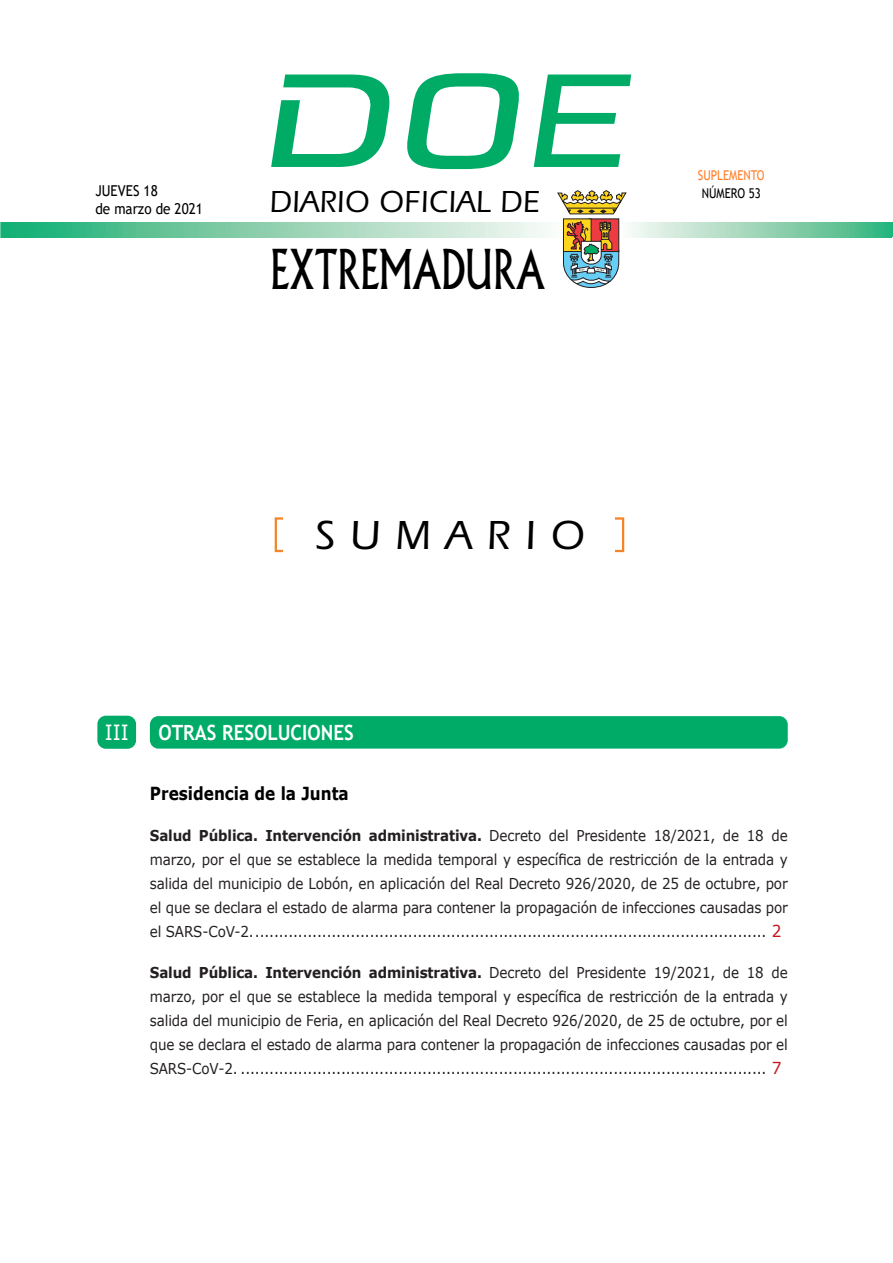
<style>
.page{position:relative;width:893px;height:1263px;background:#fff}
.page>*{position:absolute;margin:0;border:0;box-sizing:border-box;transform-origin:0 0}
.t1{font:53.7px "Albertus";color:#000;scale:.69 1}
.t2{font:500 42px "ITC Eras Std";letter-spacing:.36em;color:#000}
.t3{font:500 31.5px "ITC Eras Std";letter-spacing:.02em;color:#000;scale:.96 1}
.SUM_OTRAS_RESOLUCION{font:700 21px "Trebuchet MS";color:#fff;scale:.9 1}
.SUM_OTRAS_RESOLUCION-2{font:21px "Verdana";color:#fff;scale:.9 1}
.SUM_SUBSECCION{font:700 18px "Verdana";color:#000;scale:.85 1}
.CUERPO_DE_TEXTO{font:15px/24px "Verdana";letter-spacing:-.01em;color:#231f20;text-align:justify;scale:.9 1}
.t4{font:15px/18px "Trebuchet MS";color:#000;scale:.9 1}
.t5{font:13.5px "Trebuchet MS";color:#ff7f2a;scale:.85 1}
.t6{font:13.5px "Trebuchet MS";color:#000;scale:.85 1}
.s1{font-weight:700}
.s2{font-size:16.5px;color:#c5141b}
</style>
<div class="page">
<svg style="left:0;top:222px;width:1px;height:15px"></svg>
<img style="left:1px;top:222px;width:545px;height:15px">
<svg style="left:892px;top:222px;width:1px;height:15px"></svg>
<img style="left:630px;top:222px;width:262px;height:15px">
<svg style="left:557px;top:190px;width:70px;height:98px"></svg>
<svg style="left:271px;top:75px;width:119px;height:92px"></svg>
<svg style="left:407px;top:73px;width:112px;height:96px"></svg>
<svg style="left:534px;top:75px;width:97px;height:92px"></svg>
<div style="left:275px;top:517px;width:349px;height:35px;border:2px solid #f58427"></div>
<div style="left:284px;top:513px;width:331px;height:43px;background:#fff"></div>
<div style="left:150px;top:716px;width:638px;height:33px;background:#00ab67;border-radius:9px"></div>
<div style="left:97px;top:716px;width:39px;height:33px;background:#00ab67;border-radius:9px"></div>
<p class="t4" style="left:95px;top:181px;width:121px">JUEVES 18<br>de marzo de 2021</p>
<h3 class="t3" style="left:269px;top:184px;width:283px">DIARIO OFICIAL DE</h3>
<h1 class="t1" style="left:271px;top:238px;width:399px">EXTREMADURA</h1>
<h2 class="t2" style="left:315px;top:512px;width:271px">SUMARIO</h2>
<p class="SUM_OTRAS_RESOLUCION-2" style="left:105px;top:718px;width:28px">III</p>
<p class="SUM_OTRAS_RESOLUCION" style="left:158px;top:719px;width:219px">OTRAS RESOLUCIONES</p>
<p class="t5" style="left:698px;top:167px;width:80px">SUPLEMENTO</p>
<p class="t6" style="left:702px;top:185px;width:71px">NÚMERO 53</p>
<p class="SUM_SUBSECCION" style="left:150px;top:781px;width:236px">Presidencia de la Junta</p>
<p class="CUERPO_DE_TEXTO" style="left:150px;top:823px;width:710px"><span class="s1">Salud Pública. Intervención administrativa.</span> Decreto del Presidente 18/2021, de 18 de marzo, por el que se establece la medida temporal y específica de restricción de la entrada y salida del municipio de Lobón, en aplicación del Real Decreto 926/2020, de 25 de octubre, por el que se declara el estado de alarma para contener la propagación de infecciones causadas por el SARS-CoV-2............................................................................................................ <span class="s2">2</span></p>
<p class="CUERPO_DE_TEXTO" style="left:150px;top:960px;width:710px"><span class="s1">Salud Pública. Intervención administrativa.</span> Decreto del Presidente 19/2021, de 18 de marzo, por el que se establece la medida temporal y específica de restricción de la entrada y salida del municipio de Feria, en aplicación del Real Decreto 926/2020, de 25 de octubre, por el que se declara el estado de alarma para contener la propagación de infecciones causadas por el SARS-CoV-2. .............................................................................................................. <span class="s2">7</span></p>
</div>
